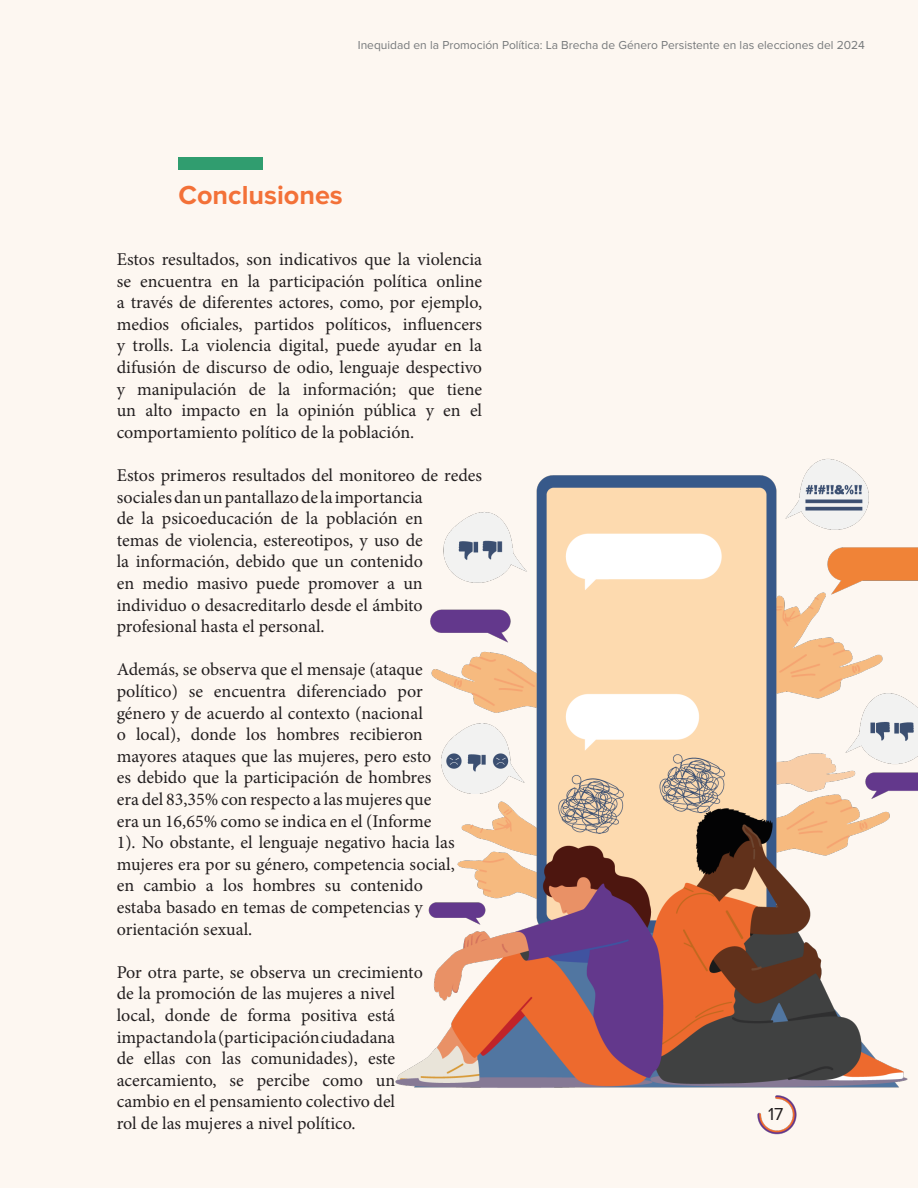
<style>
.page{position:relative;width:918px;height:1188px;background:#fdf7f1}
.page>*{position:absolute;margin:0;border:0;box-sizing:border-box;transform-origin:0 0}
.t1{font:700 27px "Proxima Nova";color:#f37138}
.t2{font:18px/21.6px "Minion Pro";color:#231f20}
.t3{font:18px "Proxima Nova";color:#231f20}
.t4{font:12px "Proxima Nova";color:#76797b}
</style>
<div class="page">
<img style="left:178px;top:157px;width:740px;height:931px">
<div style="left:179px;top:157px;width:84px;height:12px;background:#309d6f"></div>
<img style="left:757px;top:1095px;width:40px;height:40px">
<p class="t4" style="left:358px;top:38px;width:509px">Inequidad en la Promoción Política: La Brecha de Género Persistente en las elecciones del 2024</p>
<p class="t1" style="left:179px;top:180px;width:166px">Conclusiones</p>
<p class="t2" style="left:117px;top:249px;width:367px;text-align:justify">Estos resultados, son indicativos que la violencia se encuentra en la participación política online a través de diferentes actores, como, por ejemplo, medios oficiales, partidos políticos, influencers y trolls. La violencia digital, puede ayudar en la difusión de discurso de odio, lenguaje despectivo y manipulación de la información; que tiene un alto impacto en la opinión pública y en el comportamiento político de la población.</p>
<p class="t2" style="left:117px;top:465px;width:367px">Estos primeros resultados del monitoreo de redes sociales dan un pantallazo de la importancia<br>de la psicoeducación de la población en<br>temas de violencia, estereotipos, y uso de<br>la información, debido que un contenido<br>en medio masivo puede promover a un individuo o desacreditarlo desde el ámbito profesional hasta el personal.</p>
<p class="t2" style="left:117px;top:659px;width:340px">Además, se observa que el mensaje (ataque político) se encuentra diferenciado por género y de acuerdo al contexto (nacional<br>o local), donde los hombres recibieron mayores ataques que las mujeres, pero esto<br>es debido que la participación de hombres era del 83,35% con respecto a las mujeres que era un 16,65% como se indica en el (Informe 1). No obstante, el lenguaje negativo hacia las mujeres era por su género, competencia social, en cambio a los hombres su contenido estaba basado en temas de competencias y orientación sexual.</p>
<p class="t2" style="left:117px;top:961px;width:308px">Por otra parte, se observa un crecimiento de la promoción de las mujeres a nivel local, donde de forma positiva está impactando la (participación ciudadana<br>de ellas con las comunidades), este acercamiento, se percibe como un cambio en el pensamiento colectivo del<br>rol de las mujeres a nivel político.</p>
<p class="t3" style="left:768px;top:1103px;width:17px">17</p>
</div>
